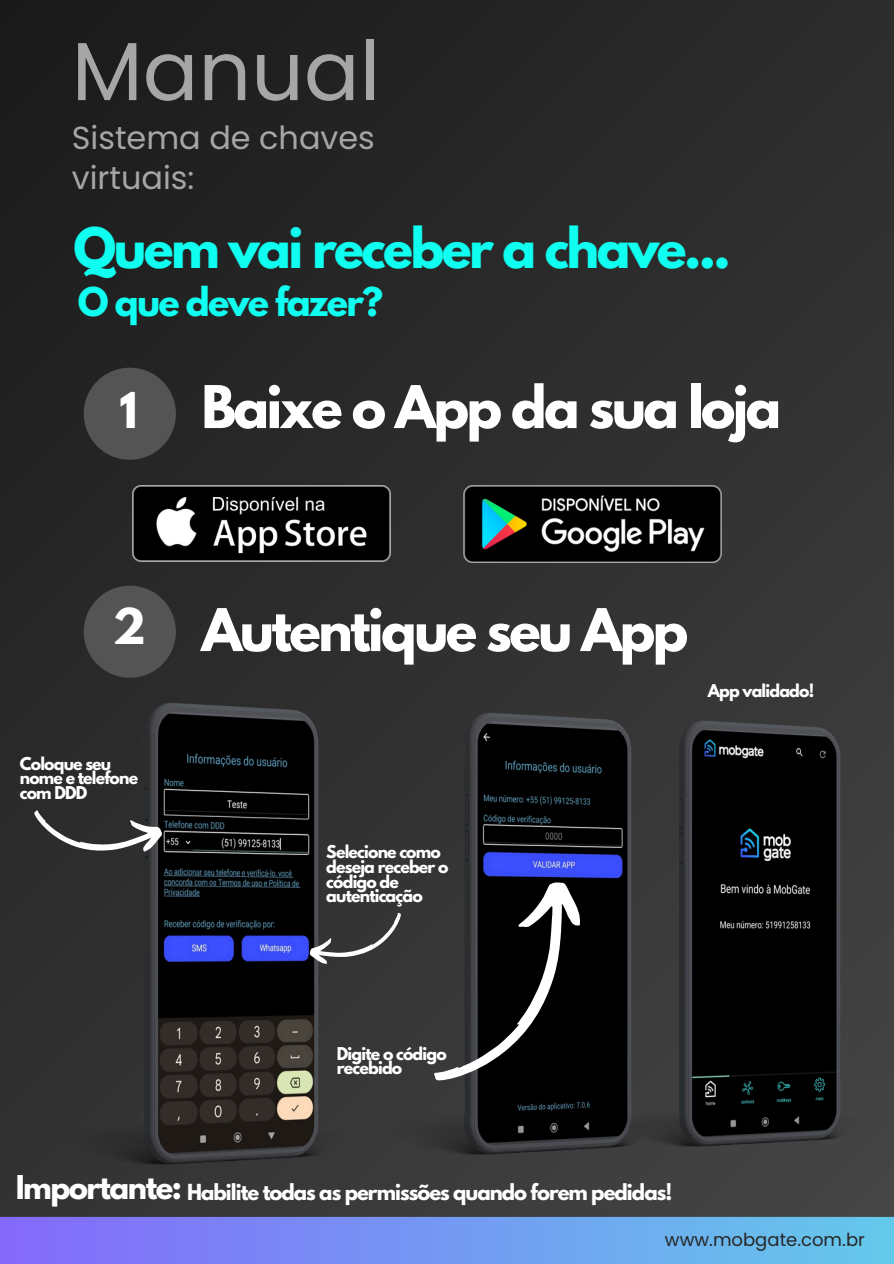
<style>
.page{position:relative;width:894px;height:1264px;background:#fff}
.page>*{position:absolute;margin:0;border:0;box-sizing:border-box;transform-origin:0 0}
.t1{font:82.35px "Poppins";color:#a6a6a6}
.t2{font:700 52.05px "League Spartan";letter-spacing:-.05em;color:#fff}
.t3{font:700 49.5px "League Spartan";letter-spacing:-.05em;color:#0ffff0}
.t4{font:700 43.8px "League Spartan";color:#fff}
.t5{font:700 35.1px "League Spartan";letter-spacing:-.05em;color:#0ffff0}
.t6{font:31.95px/39.9px "Poppins";color:#a6a6a6}
.t7{font:700 29.1px "League Spartan";letter-spacing:-.05em;color:#fff}
.t8{font:700 19.65px "League Spartan";letter-spacing:-.05em;color:#fff}
.t9{font:18px "Poppins";color:#272727}
.t10{font:700 15.6px/14.7px "League Spartan";letter-spacing:-.05em;color:#fff}
</style>
<div class="page">
<div style="left:0;top:0;width:893px;height:1263px;background:linear-gradient(to bottom,#232323,#3b3b3b)"></div>
<div style="left:0;top:1216px;width:893px;height:47px;background:linear-gradient(to right,#8469fb,#64c9ea)"></div>
<div style="left:84px;top:367px;width:92px;height:93px;background:#545454;border-radius:50%"></div>
<img style="left:132px;top:485px;width:258px;height:76px">
<img style="left:463px;top:485px;width:258px;height:77px">
<div style="left:84px;top:585px;width:92px;height:92px;background:#545454;border-radius:50%"></div>
<img style="left:50px;top:702px;width:295px;height:462px">
<img style="left:375px;top:711px;width:282px;height:443px">
<img style="left:592px;top:719px;width:273px;height:427px">
<svg style="left:31px;top:809px;width:133px;height:48px;background:#4d4d4d"></svg>
<svg style="left:306px;top:911px;width:103px;height:60px;background:#454547"></svg>
<svg style="left:431px;top:870px;width:170px;height:239px;background:#252629"></svg>
<h4 class="t1" style="left:72px;top:14px;width:309px">Manual</h4>
<h1 class="t6" style="left:72px;top:118px;width:304px">Sistema de chaves virtuais:</h1>
<p class="t3" style="left:74px;top:224px;width:658px">Quem vai receber a chave...</p>
<p class="t5" style="left:78px;top:284px;width:306px">O que deve fazer?</p>
<h3 class="t4" style="left:119px;top:388px;width:20px">1</h3>
<p class="t2" style="left:201px;top:381px;width:581px">Baixe o App da sua loja</p>
<h2 class="t4" style="left:113px;top:604px;width:34px">2</h2>
<p class="t2" style="left:201px;top:604px;width:488px">Autentique seu App</p>
<p class="t10" style="left:707px;top:685px;width:108px">App validado!</p>
<p class="t10" style="left:20px;top:758px;width:120px">Coloque seu nome e telefone com DDD</p>
<p class="t10" style="left:326px;top:846px;width:124px">Selecione como deseja receber o código de autenticação</p>
<h2 class="t10" style="left:337px;top:1047px;width:111px">Digite o código recebido</h2>
<p class="t7" style="left:16px;top:1172px;width:168px">Importante:</p>
<p class="t8" style="left:187px;top:1181px;width:486px">Habilite todas as permissões quando forem pedidas!</p>
<h2 class="t9" style="left:664px;top:1227px;width:201px">www.mobgate.com.br</h2>
</div>
